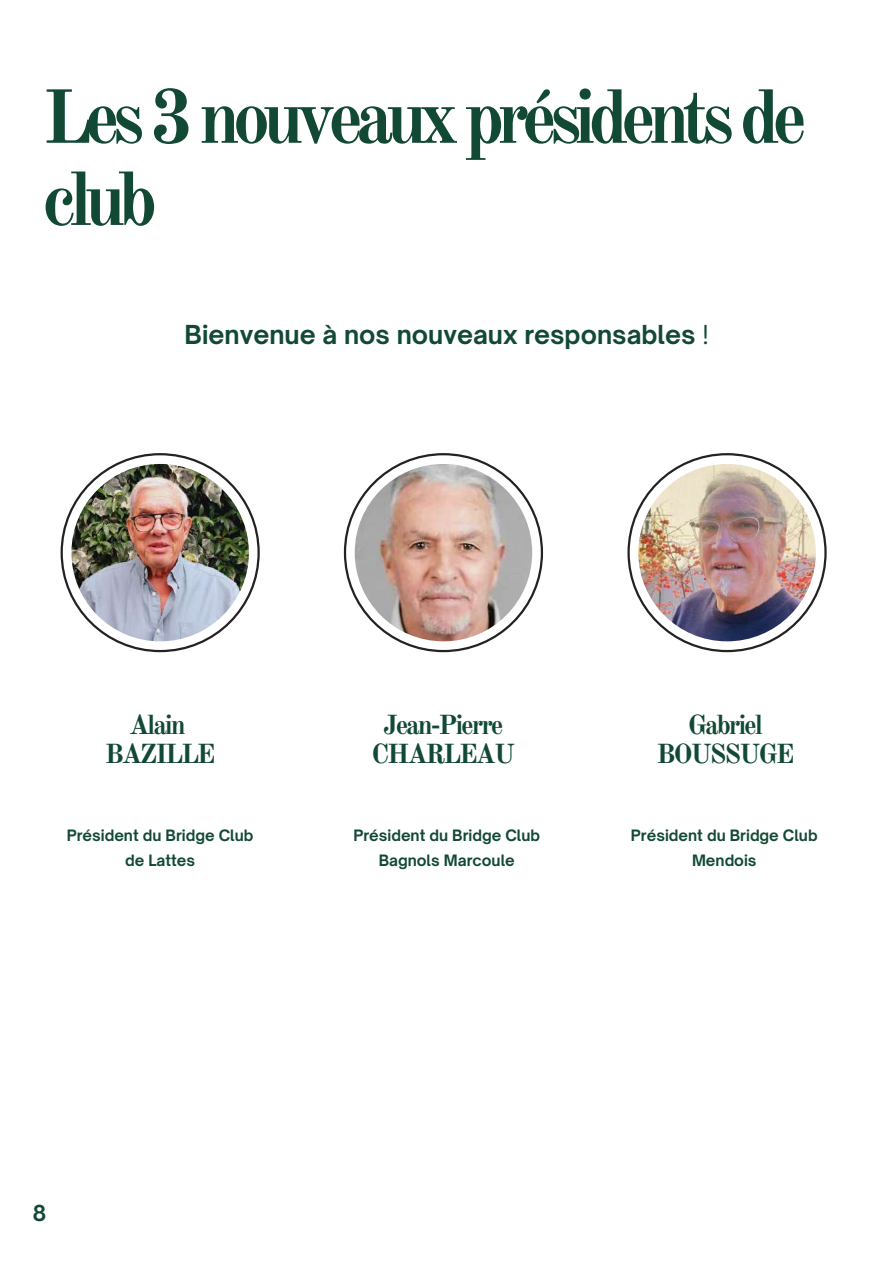
<style>
.page{position:relative;width:894px;height:1264px;background:#fff}
.page>*{position:absolute;margin:0;border:0;box-sizing:border-box;transform-origin:0 0}
.t1{font:700 75px/82.2px "Old Standard";letter-spacing:-.105em;color:#124934}
.t2{font:700 27px/29.2px "Old Standard";letter-spacing:-.08em;color:#124934;text-align:center}
.t3{font:700 25.05px "Open Sauce One";color:#124934}
.t4{font:700 21px "Open Sauce One";color:#124934}
.t5{font:700 15px/24.8px "Open Sauce One";color:#124934;text-align:center}
.s1{font-weight:400}
</style>
<div class="page">
<svg style="left:61px;top:453px;width:199px;height:199px"></svg>
<svg style="left:344px;top:453px;width:199px;height:199px"></svg>
<svg style="left:627px;top:453px;width:199px;height:199px"></svg>
<img style="left:71px;top:464px;width:178px;height:177px;border-radius:50%">
<img style="left:354px;top:464px;width:178px;height:177px;border-radius:50%">
<img style="left:638px;top:464px;width:177px;height:177px;border-radius:50%">
<h1 class="t1" style="left:42px;top:77px;width:766px">Les 3 nouveaux présidents de club</h1>
<h3 class="t3" style="left:184px;top:319px;width:525px">Bienvenue à nos nouveaux responsables <span class="s1">!</span></h3>
<h2 class="t2" style="left:105px;top:710px;width:112px">Alain<br>BAZILLE</h2>
<h2 class="t2" style="left:371px;top:710px;width:145px">Jean-Pierre<br>CHARLEAU</h2>
<h2 class="t2" style="left:656px;top:710px;width:139px">Gabriel<br>BOUSSUGE</h2>
<p class="t5" style="left:67px;top:823px;width:188px">Président du Bridge Club de Lattes</p>
<p class="t5" style="left:353px;top:823px;width:188px">Président du Bridge Club<br>Bagnols Marcoule</p>
<p class="t5" style="left:630px;top:823px;width:188px">Président du Bridge Club<br>Mendois</p>
<h3 class="t4" style="left:32px;top:1200px;width:16px">8</h3>
</div>
